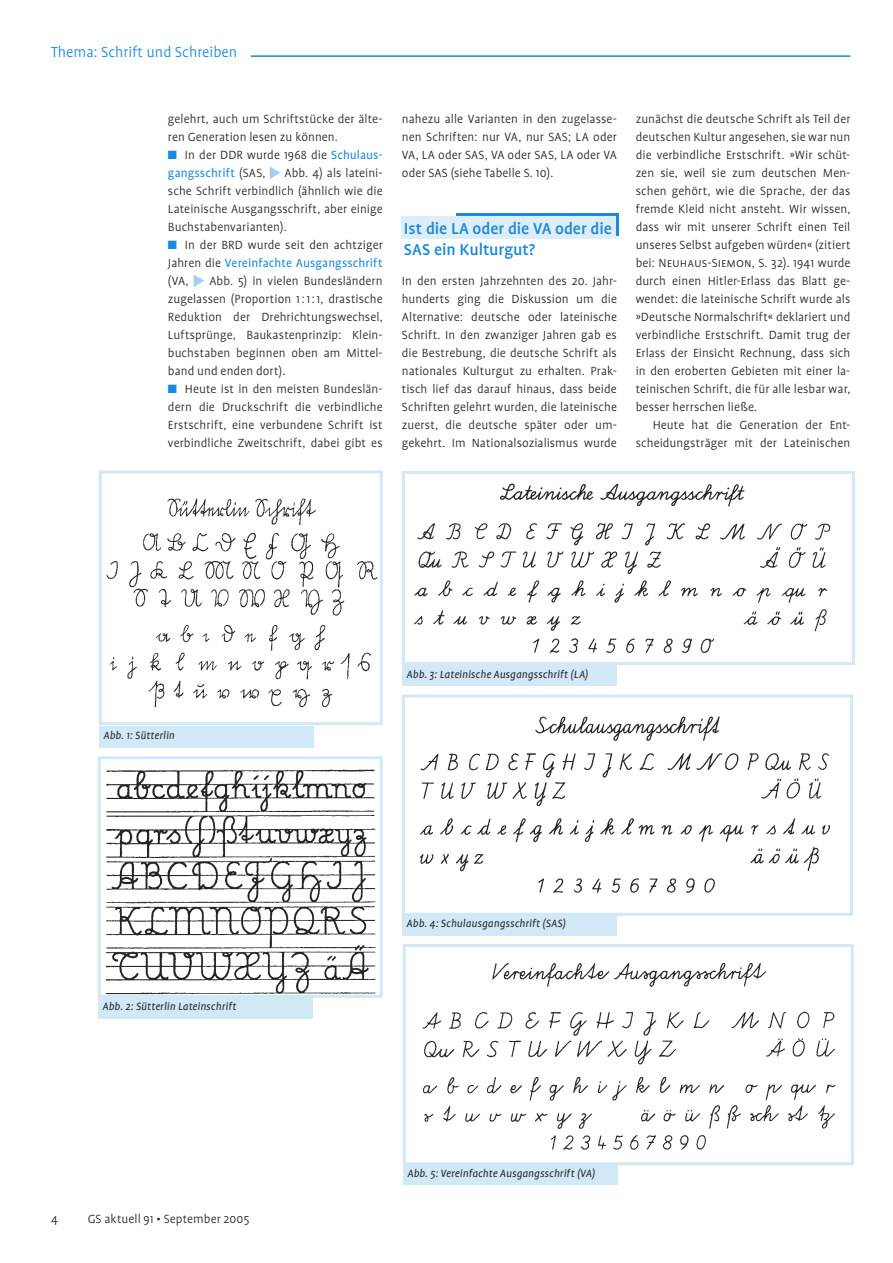
<style>
.page{position:relative;width:893px;height:1263px;background:#fff}
.page>*{position:absolute;margin:0;border:0;box-sizing:border-box;transform-origin:0 0}
.z_Praxis_12_14{font:500 18px/21px "Profile";letter-spacing:-.005em;color:#1a8ad9}
.Kopfzeile{font:300 16.5px "Profile";color:#1a8ad9}
.Fließtext_9_12_ohne_Einzug{font:300 13.5px/18px "Profile";letter-spacing:.005em;color:#232425;text-align:justify}
.Fließtext_9_12{font:300 13.5px/18px "Profile";letter-spacing:.005em;color:#232425;text-align:right}
.Bildlegende_schwarz{font:italic 12px "Profile";letter-spacing:.01em;color:#232425}
.s1{color:#1a8ad9}
.s2{font-weight:400;color:#1a8ad9}
.s3{font-family:"Profile SC"}
</style>
<div class="page">
<hr style="left:51px;top:55px;width:799px;height:2px;background:#1a8ad9">
<div style="left:456px;top:213px;width:163px;height:23px;background:#1a8ad9"></div>
<div style="left:401px;top:216px;width:214px;height:23px;background:#ddedf9"></div>
<div style="left:51px;top:45px;width:200px;height:27px;background:#fff"></div>
<img style="left:105px;top:769px;width:271px;height:225px">
<div style="left:98px;top:756px;width:285px;height:242px;border:3px solid #d1e8f7"></div>
<div style="left:98px;top:996px;width:215px;height:22px;background:#d1e8f7"></div>
<div style="left:99px;top:725px;width:214px;height:22px;background:#d1e8f7"></div>
<img style="left:414px;top:483px;width:417px;height:171px">
<div style="left:402px;top:471px;width:453px;height:194px;border:3px solid #d1e8f7"></div>
<div style="left:402px;top:664px;width:215px;height:22px;background:#d1e8f7"></div>
<img style="left:422px;top:963px;width:414px;height:187px">
<div style="left:403px;top:944px;width:451px;height:221px;border:3px solid #d1e8f7"></div>
<div style="left:403px;top:1163px;width:214px;height:22px;background:#d1e8f7"></div>
<img style="left:420px;top:716px;width:410px;height:177px">
<div style="left:402px;top:695px;width:451px;height:221px;border:3px solid #d1e8f7"></div>
<div style="left:402px;top:914px;width:215px;height:21px;background:#d1e8f7"></div>
<svg style="left:269px;top:167px;width:12px;height:12px"></svg>
<svg style="left:193px;top:275px;width:11px;height:12px"></svg>
<img style="left:106px;top:498px;width:272px;height:209px">
<div style="left:99px;top:470px;width:284px;height:255px;border:3px solid #d1e8f7"></div>
<p class="Kopfzeile" style="left:51px;top:43px;width:188px">Thema: Schrift und Schreiben</p>
<p class="Fließtext_9_12_ohne_Einzug" style="left:168px;top:110px;width:216px">gelehrt, auch um Schriftstücke der älte&shy;ren Generation lesen zu können.</p>
<p class="Fließtext_9_12_ohne_Einzug" style="left:168px;top:146px;width:216px"><span class="s1">■</span> In der DDR wurde 1968 die <span class="s2">Schulaus&shy;gangsschrift</span> (SAS,</p>
<p class="Fließtext_9_12_ohne_Einzug" style="left:168px;top:164px;width:216px;text-indent:117px">Abb. 4) als lateini&shy;sche Schrift verbindlich (ähnlich wie die Lateinische Ausgangsschrift, aber einige Buchstabenvarianten).</p>
<p class="Fließtext_9_12_ohne_Einzug" style="left:168px;top:236px;width:216px"><span class="s1">■</span> In der BRD wurde seit den achtziger Jahren die <span class="s2">Vereinfachte Ausgangsschrift </span>(VA,</p>
<p class="Fließtext_9_12_ohne_Einzug" style="left:168px;top:272px;width:216px;text-indent:41px">Abb. 5) in vielen Bundesländern zugelassen (Proportion 1 : 1 : 1, drastische Reduktion der Drehrichtungswechsel, Luftsprünge, Baukastenprinzip: Klein&shy;buchstaben beginnen oben am Mittel&shy;band und enden dort).</p>
<p class="Fließtext_9_12_ohne_Einzug" style="left:168px;top:380px;width:216px"><span class="s1">■</span> Heute ist in den meisten Bundeslän&shy;dern die Druckschrift die verbindliche Erstschrift, eine verbundene Schrift ist verbindliche Zweitschrift, dabei gibt es</p>
<p class="Fließtext_9_12_ohne_Einzug" style="left:402px;top:110px;width:217px">nahezu alle Varianten in den zugelasse&shy;nen Schriften: nur VA, nur SAS; LA oder VA, LA oder SAS, VA oder SAS, LA oder VA oder SAS (siehe Tabelle S. 10).</p>
<p class="z_Praxis_12_14" style="left:404px;top:218px;width:209px">Ist die LA oder die VA oder die<br>SAS ein Kulturgut?</p>
<p class="Fließtext_9_12_ohne_Einzug" style="left:402px;top:272px;width:217px">In den ersten Jahrzehnten des 20. Jahr&shy;hunderts ging die Diskussion um die Alternative: deutsche oder lateinische Schrift. In den zwanziger Jahren gab es die Bestrebung, die deutsche Schrift als nationales Kulturgut zu erhalten. Prak&shy;tisch lief das darauf hinaus, dass beide Schriften gelehrt wurden, die lateinische zuerst, die deutsche später oder um&shy;gekehrt. Im Nationalsozialismus wurde</p>
<p class="Fließtext_9_12_ohne_Einzug" style="left:636px;top:110px;width:216px">zunächst die deutsche Schrift als Teil der deutschen Kultur angesehen, sie war nun die verbindliche Erstschrift. »Wir schüt&shy;zen sie, weil sie zum deutschen Men&shy;schen gehört, wie die Sprache, der das fremde Kleid nicht ansteht. Wir wissen, dass wir mit unserer Schrift einen Teil unseres Selbst aufgeben würden« (zitiert bei: <span class="s3">Neuhaus-Siemon</span>, S. 32). 1941 wurde durch einen Hitler-Erlass das Blatt ge&shy;wendet: die lateinische Schrift wurde als »Deutsche Normalschrift« deklariert und verbindliche Erstschrift. Damit trug der Erlass der Einsicht Rechnung, dass sich in den eroberten Gebieten mit einer la&shy;teinischen Schrift, die für alle lesbar war, besser herrschen ließe.</p>
<p class="Fließtext_9_12" style="left:636px;top:416px;width:216px">Heute hat die Generation der Ent&shy;scheidungsträger mit der Lateinischen</p>
<p class="Bildlegende_schwarz" style="left:103px;top:729px;width:73px">Abb. 1: Sütterlin</p>
<p class="Bildlegende_schwarz" style="left:103px;top:1000px;width:135px">Abb. 2: Sütterlin Lateinschrift</p>
<p class="Fließtext_9_12_ohne_Einzug" style="left:51px;top:1210px;width:8px">4</p>
<p class="Fließtext_9_12" style="left:88px;top:1210px;width:163px">GS aktuell 91 • September 2005</p>
<p class="Bildlegende_schwarz" style="left:407px;top:668px;width:183px">Abb. 3: Lateinische Ausgangsschrift (LA)</p>
<p class="Bildlegende_schwarz" style="left:407px;top:917px;width:161px">Abb. 4: Schulausgangsschrift (SAS)</p>
<p class="Bildlegende_schwarz" style="left:408px;top:1167px;width:189px">Abb. 5: Vereinfachte Ausgangsschrift (VA)</p>
</div>
